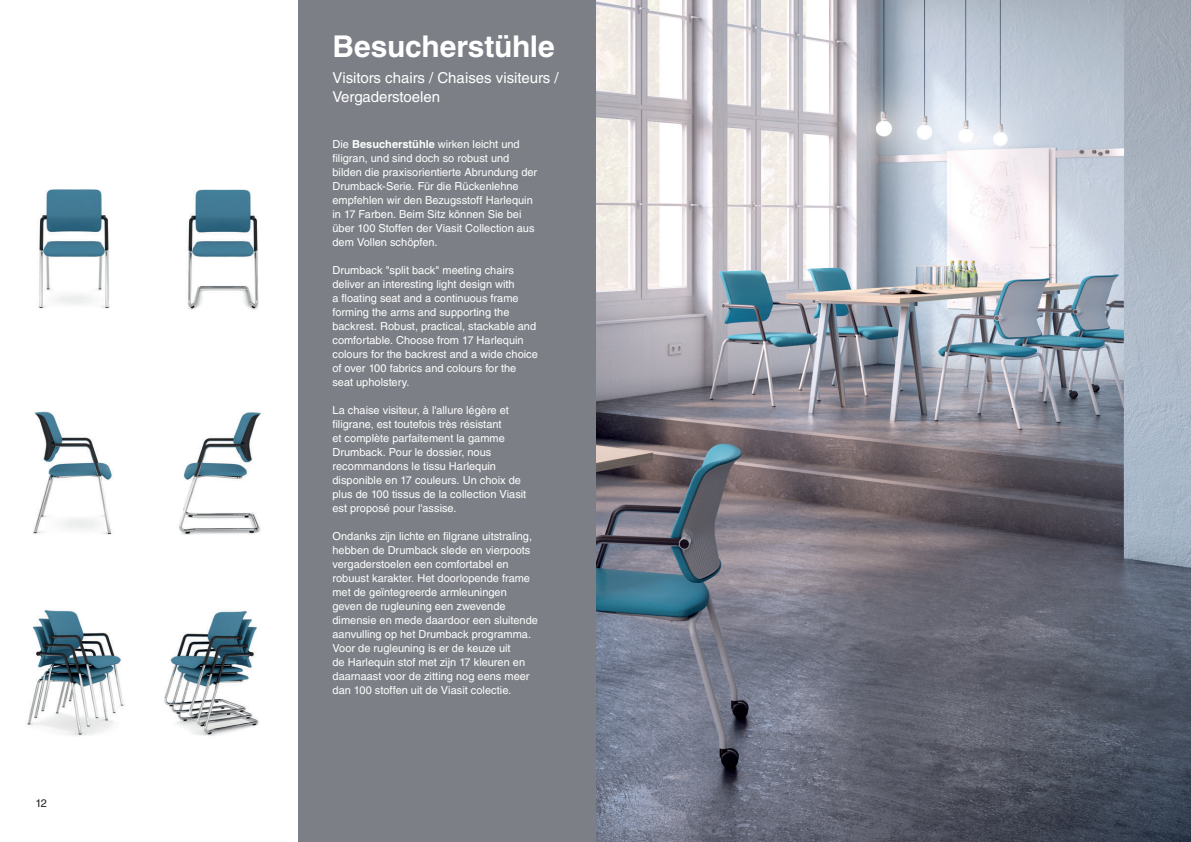
<style>
.page{position:relative;width:1191px;height:842px;background:#fff}
.page>*{position:absolute;margin:0;border:0;box-sizing:border-box;transform-origin:0 0}
.t1{font:700 30px "Helvetica LT Std";letter-spacing:-.005em;color:#fff}
.t2{font:15px/19px "Helvetica LT Std";color:#fff}
.t3{font:11px/14px "Helvetica LT Std";color:#fff}
.t4{font:11px "Helvetica LT Std";color:#231f20}
.s1{font-weight:700}
</style>
<div class="page">
<img style="left:27px;top:610px;width:232px;height:126px">
<img style="left:33px;top:411px;width:228px;height:124px">
<img style="left:37px;top:189px;width:222px;height:121px">
<img style="left:595px;top:0;width:596px;height:842px">
<div style="left:298px;top:0;width:297px;height:842px;background:#7c8086"></div>
<p class="t4" style="left:35px;top:796px;width:13px">12</p>
<h1 class="t1" style="left:333px;top:28px;width:224px">Besucherstühle</h1>
<h2 class="t2" style="left:332px;top:68px;width:228px">Visitors chairs / Chaises visiteurs /<br>Vergaderstoelen</h2>
<p class="t3" style="left:332px;top:137px;width:206px">Die <span class="s1">Besucherstühle</span> wirken leicht und filigran, und sind doch so robust und bilden die praxisorientierte Abrundung der Drumback-Serie. Für die Rückenlehne empfehlen wir den Bezugsstoff Harlequin in 17 Farben. Beim Sitz können Sie bei über 100 Stoffen der Viasit Collection aus dem Vollen schöpfen.</p>
<p class="t3" style="left:332px;top:263px;width:207px">Drumback "split back" meeting chairs deliver an interesting light design with<br>a floating seat and a continuous frame forming the arms and supporting the backrest. Robust, practical, stackable and comfortable. Choose from 17 Harlequin colours for the backrest and a wide choice of over 100 fabrics and colours for the seat upholstery.</p>
<p class="t3" style="left:332px;top:403px;width:195px">La chaise visiteur, à l'allure légère et filigrane, est toutefois très résistant<br>et complète parfaitement la gamme Drumback. Pour le dossier, nous recommandons le tissu Harlequin disponible en 17 couleurs. Un choix de plus de 100 tissus de la collection Viasit est proposé pour l'assise.</p>
<p class="t3" style="left:332px;top:529px;width:207px">Ondanks zijn lichte en filgrane uitstraling, hebben de Drumback slede en vierpoots vergaderstoelen een comfortabel en robuust karakter. Het doorlopende frame met de geïntegreerde armleuningen geven de rugleuning een zwevende dimensie en mede daardoor een sluitende aanvulling op het Drumback programma.<br>Voor de rugleuning is er de keuze uit<br>de Harlequin stof met zijn 17 kleuren en daarnaast voor de zitting nog eens meer dan 100 stoffen uit de Viasit colectie.</p>
</div>
